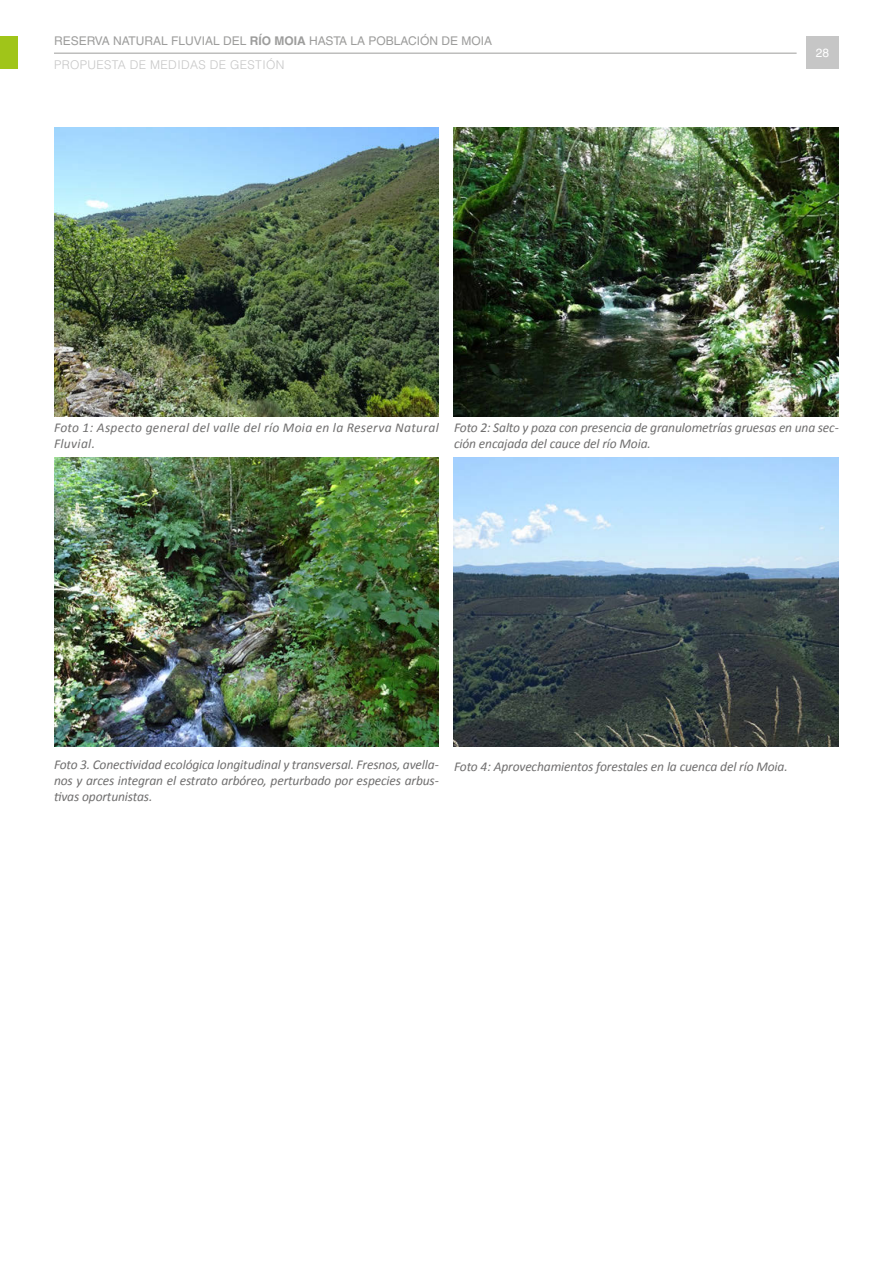
<style>
.page{position:relative;width:893px;height:1263px;background:#fff}
.page>*{position:absolute;margin:0;border:0;box-sizing:border-box;transform-origin:0 0}
.t1{font:italic 13.5px/16.2px "Calibri";letter-spacing:-.01em;color:#706f6f;text-align:justify}
.t2{font:italic 13.5px/16.2px "Calibri";letter-spacing:.025em;color:#706f6f}
.t3{font:12px/24.5px "Helvetica LT Std";color:#9d9d9c}
.t4{font:12px "Helvetica LT Std";color:#fff}
.s1{font-weight:700}
.s2{font-weight:300;color:#c6c6c6}
</style>
<div class="page">
<hr style="left:54px;top:53px;width:743px;height:1px;background:#9d9d9c">
<div style="left:0;top:36px;width:18px;height:33px;background:#a0c519"></div>
<div style="left:806px;top:36px;width:33px;height:33px;background:#c6c6c6"></div>
<img style="left:54px;top:128px;width:385px;height:288px">
<img style="left:454px;top:128px;width:385px;height:288px">
<img style="left:54px;top:458px;width:385px;height:288px">
<img style="left:454px;top:458px;width:385px;height:288px">
<p class="t3" style="left:54px;top:28px;width:440px">RESERVA NATURAL FLUVIAL DEL <span class="s1">RÍO MOIA</span> HASTA LA POBLACIÓN DE MOIA<br><span class="s2">PROPUESTA DE MEDIDAS DE GESTIÓN</span></p>
<p class="t4" style="left:816px;top:46px;width:15px">28</p>
<p class="t2" style="left:54px;top:418px;width:386px">Foto 1: Aspecto general del valle del río Moia en la Reserva Natural<br>Fluvial.</p>
<p class="t1" style="left:454px;top:418px;width:386px">Foto 2: Salto y poza con presencia de granulometrías gruesas en una sec&shy;ción encajada del cauce del río Moia.</p>
<p class="t1" style="left:54px;top:755px;width:386px">Foto 3. Conectividad ecológica longitudinal y transversal. Fresnos, avella&shy;nos y arces integran el estrato arbóreo, perturbado por especies arbus&shy;tivas oportunistas.</p>
<p class="t1" style="left:454px;top:757px;width:335px">Foto 4: Aprovechamientos forestales en la cuenca del río Moia.</p>
</div>
